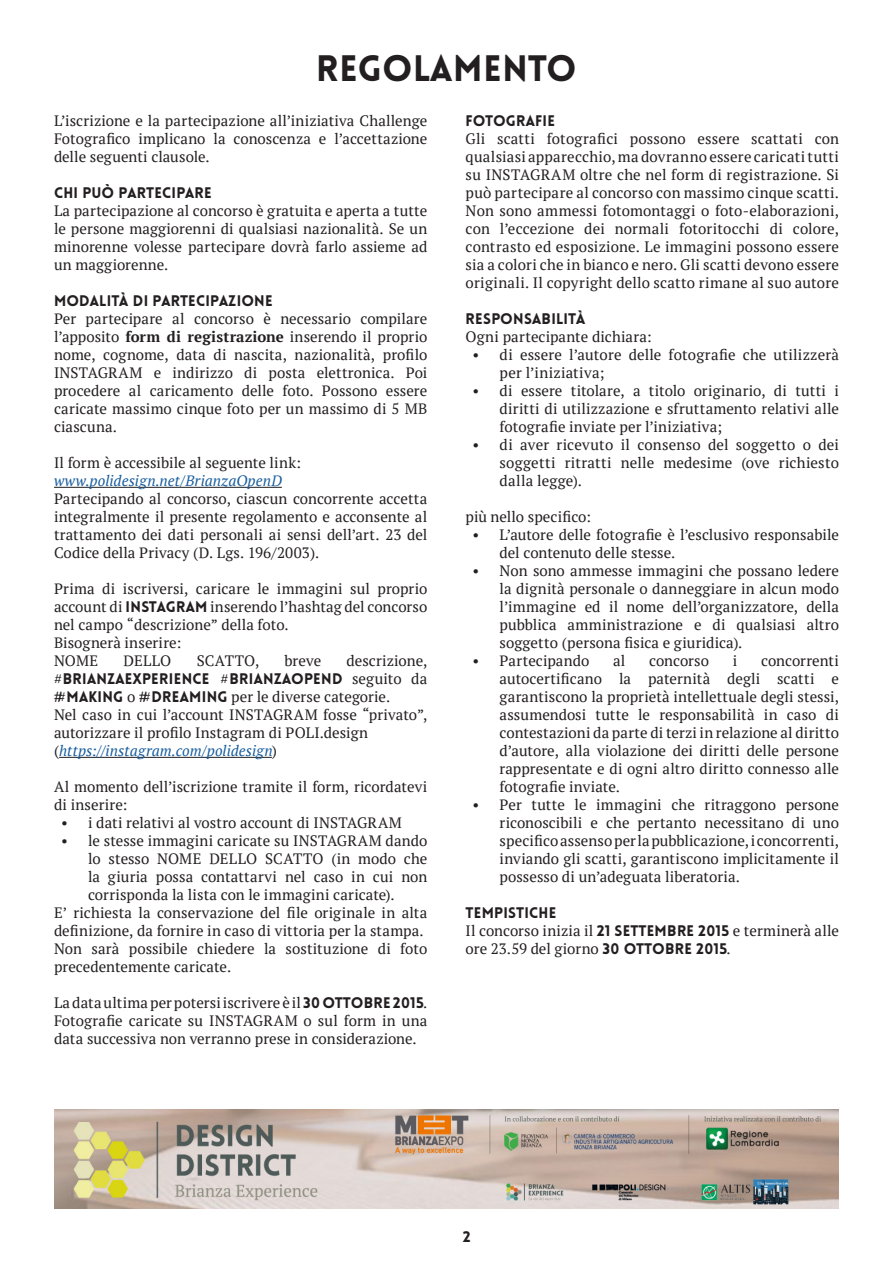
<style>
.page{position:relative;width:893px;height:1263px;background:#fff}
.page>*{position:absolute;margin:0;border:0;box-sizing:border-box;transform-origin:0 0}
.Normale{font:900 36px "Lovelo";letter-spacing:.005em;color:#231f20}
.Normale-2{font:15px/18px "PT Serif";letter-spacing:.005em;color:#231f20;text-align:justify}
.Normale-3{font:900 15px "Lovelo";letter-spacing:.005em;color:#231f20}
.Normale-4{font:italic 15px "PT Serif";letter-spacing:.01em;color:#175d9e}
.s1{font-weight:700}
.s2{font-family:"Lovelo";font-weight:900}
.s3{font-style:normal;color:#231f20}
</style>
<div class="page">
<hr style="left:54px;top:487px;width:228px;height:1px;background:#231f20">
<hr style="left:59px;top:757px;width:213px;height:1px;background:#231f20">
<img style="left:54px;top:1109px;width:785px;height:100px">
<p class="Normale" style="left:316px;top:46px;width:262px">REGOLAMENTO</p>
<p class="Normale-2" style="left:54px;top:112px;width:375px">L’iscrizione e la partecipazione all’iniziativa Challenge Fotografico implicano la conoscenza e l’accettazione delle seguenti clausole.</p>
<p class="Normale-3" style="left:54px;top:184px;width:159px">CHI PUÒ PARTECIPARE</p>
<p class="Normale-2" style="left:54px;top:202px;width:375px">La partecipazione al concorso è gratuita e aperta a tutte le persone maggiorenni di qualsiasi nazionalità. Se un minorenne volesse partecipare dovrà farlo assieme ad un maggiorenne.</p>
<p class="Normale-3" style="left:54px;top:292px;width:220px">MODALITÀ DI PARTECIPAZIONE</p>
<p class="Normale-2" style="left:54px;top:310px;width:375px">Per partecipare al concorso è necessario compilare l’apposito <span class="s1">form di registrazione</span> inserendo il proprio nome, cognome, data di nascita, nazionalità, profilo INSTAGRAM e indirizzo di posta elettronica. Poi procedere al caricamento delle foto. Possono essere caricate massimo cinque foto per un massimo di 5 MB ciascuna.</p>
<p class="Normale-2" style="left:54px;top:454px;width:248px">Il form è accessibile al seguente link:</p>
<p class="Normale-4" style="left:54px;top:471px;width:229px">www.polidesign.net/BrianzaOpenD</p>
<p class="Normale-2" style="left:54px;top:490px;width:375px">Partecipando al concorso, ciascun concorrente accetta integralmente il presente regolamento e acconsente al trattamento dei dati personali ai sensi dell’art. 23 del Codice della Privacy (D. Lgs. 196/2003).</p>
<p class="Normale-2" style="left:54px;top:580px;width:375px">Prima di iscriversi, caricare le immagini sul proprio account di <span class="s2">INSTAGRAM</span> inserendo l’hashtag del concorso nel campo “descrizione” della foto.</p>
<p class="Normale-2" style="left:54px;top:634px;width:129px">Bisognerà inserire:</p>
<p class="Normale-2" style="left:54px;top:652px;width:46px">NOME</p>
<p class="Normale-2" style="left:123px;top:652px;width:49px">DELLO</p>
<p class="Normale-2" style="left:197px;top:652px;width:64px">SCATTO,</p>
<p class="Normale-2" style="left:285px;top:652px;width:38px">breve</p>
<p class="Normale-2" style="left:54px;top:652px;width:375px;text-indent:293px">descrizione, #<span class="s2">BRIANZAEXPERIENCE</span> #<span class="s2">BRIANZAOPEND</span> seguito da #<span class="s2">MAKING</span> o #<span class="s2">DREAMING</span> per le diverse categorie.</p>
<p class="Normale-2" style="left:54px;top:706px;width:375px">Nel caso in cui l’account INSTAGRAM fosse “privato”, autorizzare il profilo Instagram di POLI.design</p>
<p class="Normale-4" style="left:54px;top:741px;width:225px"><span class="s3">(</span>https://instagram.com/polidesign<span class="s3">)</span></p>
<p class="Normale-2" style="left:54px;top:778px;width:375px">Al momento dell’iscrizione tramite il form, ricordatevi di inserire:</p>
<p class="Normale-2" style="left:61px;top:814px;width:342px">• i dati relativi al vostro account di INSTAGRAM</p>
<p class="Normale-2" style="left:88px;top:832px;width:341px;text-indent:-27px">• le stesse immagini caricate su INSTAGRAM dando lo stesso NOME DELLO SCATTO (in modo che la giuria possa contattarvi nel caso in cui non corrisponda la lista con le immagini caricate).</p>
<p class="Normale-2" style="left:54px;top:904px;width:375px">E’ richiesta la conservazione del file originale in alta definizione, da fornire in caso di vittoria per la stampa.</p>
<p class="Normale-2" style="left:54px;top:940px;width:375px">Non sarà possibile chiedere la sostituzione di foto precedentemente caricate.</p>
<p class="Normale-2" style="left:54px;top:994px;width:375px">La data ultima per potersi iscrivere è il <span class="s2">30 OTTOBRE 2015</span>.<br>Fotografie caricate su INSTAGRAM o sul form in una data successiva non verranno prese in considerazione.</p>
<p class="Normale-3" style="left:466px;top:112px;width:91px">FOTOGRAFIE</p>
<p class="Normale-2" style="left:466px;top:130px;width:375px">Gli scatti fotografici possono essere scattati con qualsiasi apparecchio, ma dovranno essere caricati tutti su INSTAGRAM oltre che nel form di registrazione. Si può partecipare al concorso con massimo cinque scatti.<br>Non sono ammessi fotomontaggi o foto-elaborazioni, con l’eccezione dei normali fotoritocchi di colore, contrasto ed esposizione. Le immagini possono essere sia a colori che in bianco e nero. Gli scatti devono essere originali. Il copyright dello scatto rimane al suo autore</p>
<p class="Normale-3" style="left:466px;top:310px;width:122px">RESPONSABILITÀ</p>
<p class="Normale-2" style="left:466px;top:328px;width:188px">Ogni partecipante dichiara:</p>
<p class="Normale-2" style="left:500px;top:346px;width:341px;text-indent:-27px">• di essere l’autore delle fotografie che utilizzerà per l’iniziativa;</p>
<p class="Normale-2" style="left:500px;top:382px;width:341px;text-indent:-27px">• di essere titolare, a titolo originario, di tutti i diritti di utilizzazione e sfruttamento relativi alle fotografie inviate per l’iniziativa;</p>
<p class="Normale-2" style="left:500px;top:436px;width:341px;text-indent:-27px">• di aver ricevuto il consenso del soggetto o dei soggetti ritratti nelle medesime (ove richiesto dalla legge).</p>
<p class="Normale-2" style="left:466px;top:508px;width:127px">più nello specifico:</p>
<p class="Normale-2" style="left:500px;top:526px;width:341px;text-indent:-27px">• L’autore delle fotografie è l’esclusivo responsabile del contenuto delle stesse.</p>
<p class="Normale-2" style="left:500px;top:562px;width:341px;text-indent:-27px">• Non sono ammesse immagini che possano ledere la dignità personale o danneggiare in alcun modo l’immagine ed il nome dell’organizzatore, della pubblica amministrazione e di qualsiasi altro soggetto (persona fisica e giuridica).</p>
<p class="Normale-2" style="left:473px;top:652px;width:118px">• Partecipando</p>
<p class="Normale-2" style="left:613px;top:652px;width:14px">al</p>
<p class="Normale-2" style="left:649px;top:652px;width:61px">concorso</p>
<p class="Normale-2" style="left:733px;top:652px;width:6px">i</p>
<p class="Normale-2" style="left:500px;top:652px;width:341px;text-indent:261px">concorrenti autocertificano la paternità degli scatti e garantiscono la proprietà intellettuale degli stessi, assumendosi tutte le responsabilità in caso di contestazioni da parte di terzi in relazione al diritto d’autore, alla violazione dei diritti delle persone rappresentate e di ogni altro diritto connesso alle fotografie inviate.</p>
<p class="Normale-2" style="left:500px;top:796px;width:341px;text-indent:-27px">• Per tutte le immagini che ritraggono persone riconoscibili e che pertanto necessitano di uno specifico assenso per la pubblicazione, i concorrenti, inviando gli scatti, garantiscono implicitamente il possesso di un’adeguata liberatoria.</p>
<p class="Normale-3" style="left:466px;top:904px;width:92px">TEMPISTICHE</p>
<p class="Normale-2" style="left:466px;top:922px;width:375px">Il concorso inizia il <span class="s2">21 SETTEMBRE 2015</span> e terminerà alle ore 23.59 del giorno <span class="s2">30 OTTOBRE 2015</span>.</p>
<p class="Normale-3" style="left:463px;top:1227px;width:9px">2</p>
</div>
